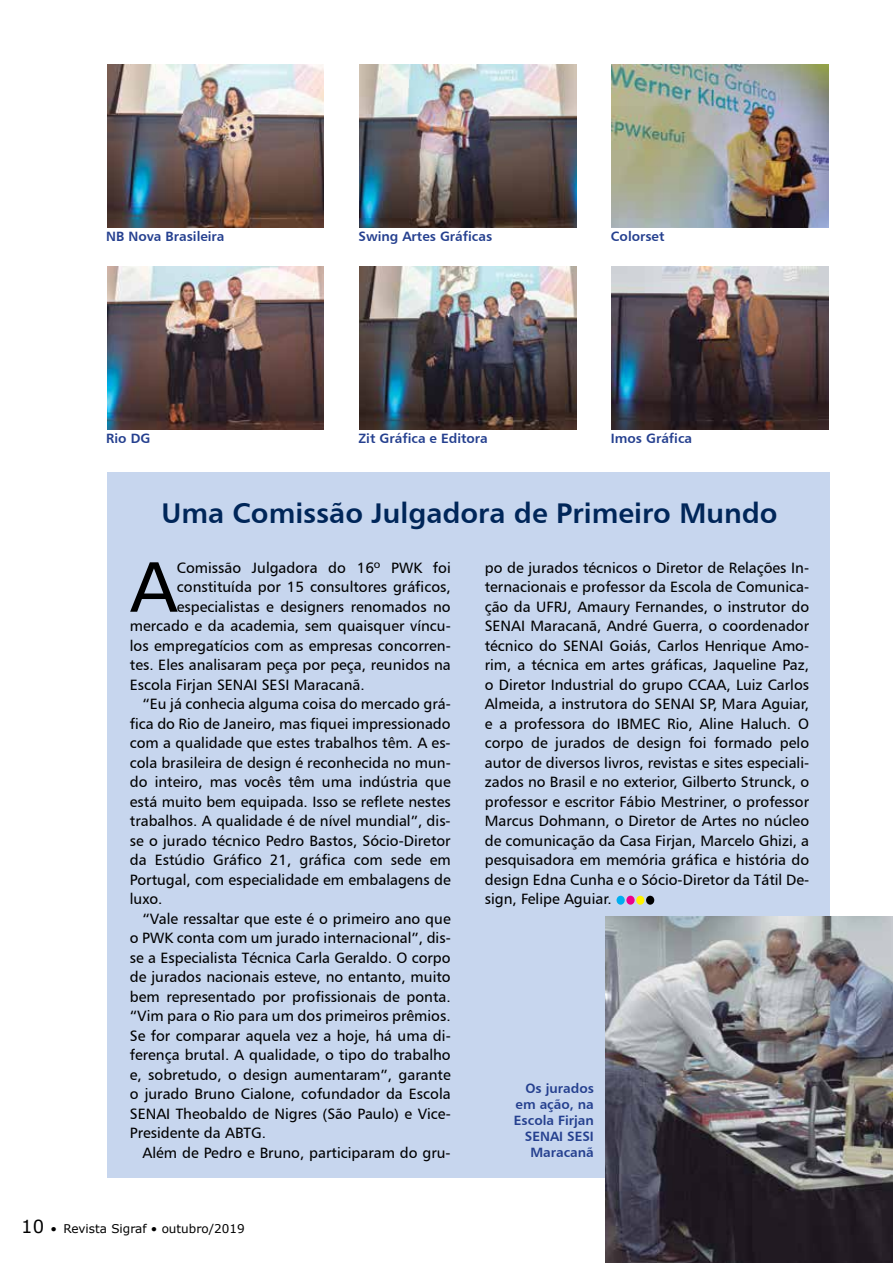
<style>
.page{position:relative;width:893px;height:1263px;background:#fff}
.page>*{position:absolute;margin:0;border:0;box-sizing:border-box;transform-origin:0 0}
.t1{font:71.25px "Humanist 777 BT Roman B";color:#000}
.t2{font:28.5px "Humanist 777 BT Bold B";color:#002659}
.t3{font:15px/19.5px "Humanist 777 BT Roman B";color:#000;text-align:justify}
.t4{font:13.5px/16.2px "Humanist 777 BT Bold B";color:#25408f;text-align:right}
.t5{font:12px "Verdana";color:#000}
.s1{font-size:18px}
</style>
<div class="page">
<img style="left:107px;top:65px;width:217px;height:163px">
<img style="left:359px;top:65px;width:217px;height:162px">
<img style="left:612px;top:65px;width:216px;height:162px">
<img style="left:107px;top:267px;width:217px;height:163px">
<img style="left:359px;top:267px;width:217px;height:163px">
<img style="left:612px;top:267px;width:216px;height:163px">
<div style="left:107px;top:472px;width:722px;height:705px;background:#c7d6ee"></div>
<img style="left:605px;top:916px;width:288px;height:347px">
<div style="left:616px;top:896px;width:9px;height:9px;background:#00aeef;border-radius:50%"></div>
<div style="left:626px;top:896px;width:9px;height:9px;background:#ec008c;border-radius:50%"></div>
<div style="left:636px;top:896px;width:8px;height:9px;background:#fff200;border-radius:50%"></div>
<div style="left:646px;top:896px;width:8px;height:9px;background:#000;border-radius:50%"></div>
<p class="t4" style="left:106px;top:228px;width:120px">NB Nova Brasileira</p>
<p class="t4" style="left:359px;top:228px;width:135px">Swing Artes Gráficas</p>
<p class="t4" style="left:611px;top:228px;width:55px">Colorset</p>
<p class="t4" style="left:106px;top:430px;width:46px">Rio DG</p>
<p class="t4" style="left:359px;top:430px;width:131px">Zit Gráfica e Editora</p>
<p class="t4" style="left:611px;top:430px;width:83px">Imos Gráfica</p>
<h2 class="t2" style="left:161px;top:495px;width:618px">Uma Comissão Julgadora de Primeiro Mundo</h2>
<h1 class="t1" style="left:130px;top:543px;width:48px">A</h1>
<p class="t3" style="left:177px;top:557px;width:275px">Comissão Julgadora do 16º PWK foi</p>
<p class="t3" style="left:177px;top:577px;width:275px">constituída por 15 consultores gráficos,</p>
<p class="t3" style="left:177px;top:596px;width:275px">especialistas e designers renomados no</p>
<p class="t3" style="left:130px;top:616px;width:322px">mercado e da academia, sem quaisquer víncu-</p>
<p class="t3" style="left:130px;top:635px;width:322px">los empregatícios com as empresas concorren-</p>
<p class="t3" style="left:130px;top:655px;width:322px">tes. Eles analisaram peça por peça, reunidos na</p>
<p class="t3" style="left:130px;top:674px;width:236px">Escola Firjan SENAI SESI Maracanã.</p>
<p class="t3" style="left:143px;top:694px;width:310px">“Eu já conhecia alguma coisa do mercado grá-</p>
<p class="t3" style="left:130px;top:713px;width:322px">fica do Rio de Janeiro, mas fiquei impressionado</p>
<p class="t3" style="left:130px;top:733px;width:322px">com a qualidade que estes trabalhos têm. A es-</p>
<p class="t3" style="left:130px;top:752px;width:322px">cola brasileira de design é reconhecida no mun-</p>
<p class="t3" style="left:130px;top:772px;width:322px">do inteiro, mas vocês têm uma indústria que</p>
<p class="t3" style="left:130px;top:791px;width:322px">está muito bem equipada. Isso se reflete nestes</p>
<p class="t3" style="left:130px;top:811px;width:322px">trabalhos. A qualidade é de nível mundial”, dis-</p>
<p class="t3" style="left:130px;top:830px;width:322px">se o jurado técnico Pedro Bastos, Sócio-Diretor</p>
<p class="t3" style="left:130px;top:850px;width:322px">da Estúdio Gráfico 21, gráfica com sede em</p>
<p class="t3" style="left:130px;top:869px;width:322px">Portugal, com especialidade em embalagens de</p>
<p class="t3" style="left:130px;top:889px;width:34px">luxo.</p>
<p class="t3" style="left:143px;top:908px;width:310px">“Vale ressaltar que este é o primeiro ano que</p>
<p class="t3" style="left:130px;top:928px;width:322px">o PWK conta com um jurado internacional”, dis-</p>
<p class="t3" style="left:130px;top:947px;width:322px">se a Especialista Técnica Carla Geraldo. O corpo</p>
<p class="t3" style="left:130px;top:967px;width:322px">de jurados nacionais esteve, no entanto, muito</p>
<p class="t3" style="left:130px;top:986px;width:322px">bem representado por profissionais de ponta.</p>
<p class="t3" style="left:130px;top:1006px;width:322px">“Vim para o Rio para um dos primeiros prêmios.</p>
<p class="t3" style="left:130px;top:1025px;width:322px">Se for comparar aquela vez a hoje, há uma di-</p>
<p class="t3" style="left:130px;top:1045px;width:322px">ferença brutal. A qualidade, o tipo do trabalho</p>
<p class="t3" style="left:130px;top:1064px;width:322px">e, sobretudo, o design aumentaram”, garante</p>
<p class="t3" style="left:130px;top:1084px;width:322px">o jurado Bruno Cialone, cofundador da Escola</p>
<p class="t3" style="left:130px;top:1103px;width:322px">SENAI Theobaldo de Nigres (São Paulo) e Vice-</p>
<p class="t3" style="left:130px;top:1123px;width:138px">Presidente da ABTG.</p>
<p class="t3" style="left:143px;top:1142px;width:310px">Além de Pedro e Bruno, participaram do gru-</p>
<p class="t5" style="left:21px;top:1220px;width:225px"><span class="s1">10</span> • Revista Sigraf • outubro/2019</p>
<p class="t3" style="left:485px;top:557px;width:326px">po de jurados técnicos o Diretor de Relações In&shy;ternacionais e professor da Escola de Comunica&shy;ção da UFRJ, Amaury Fernandes, o instrutor do SENAI Maracanã, André Guerra, o coordenador técnico do SENAI Goiás, Carlos Henrique Amo&shy;rim, a técnica em artes gráficas, Jaqueline Paz, o Diretor Industrial do grupo CCAA, Luiz Carlos Almeida, a instrutora do SENAI SP, Mara Aguiar, e a professora do IBMEC Rio, Aline Haluch. O corpo de jurados de design foi formado pelo autor de diversos livros, revistas e sites especiali&shy;zados no Brasil e no exterior, Gilberto Strunck, o professor e escritor Fábio Mestriner, o professor Marcus Dohmann, o Diretor de Artes no núcleo de comunicação da Casa Firjan, Marcelo Ghizi, a pesquisadora em memória gráfica e história do design Edna Cunha e o Sócio-Diretor da Tátil De&shy;sign, Felipe Aguiar.</p>
<p class="t4" style="left:514px;top:1079px;width:81px">Os jurados em ação, na<br>Escola Firjan<br>SENAI SESI<br>Maracanã</p>
</div>
